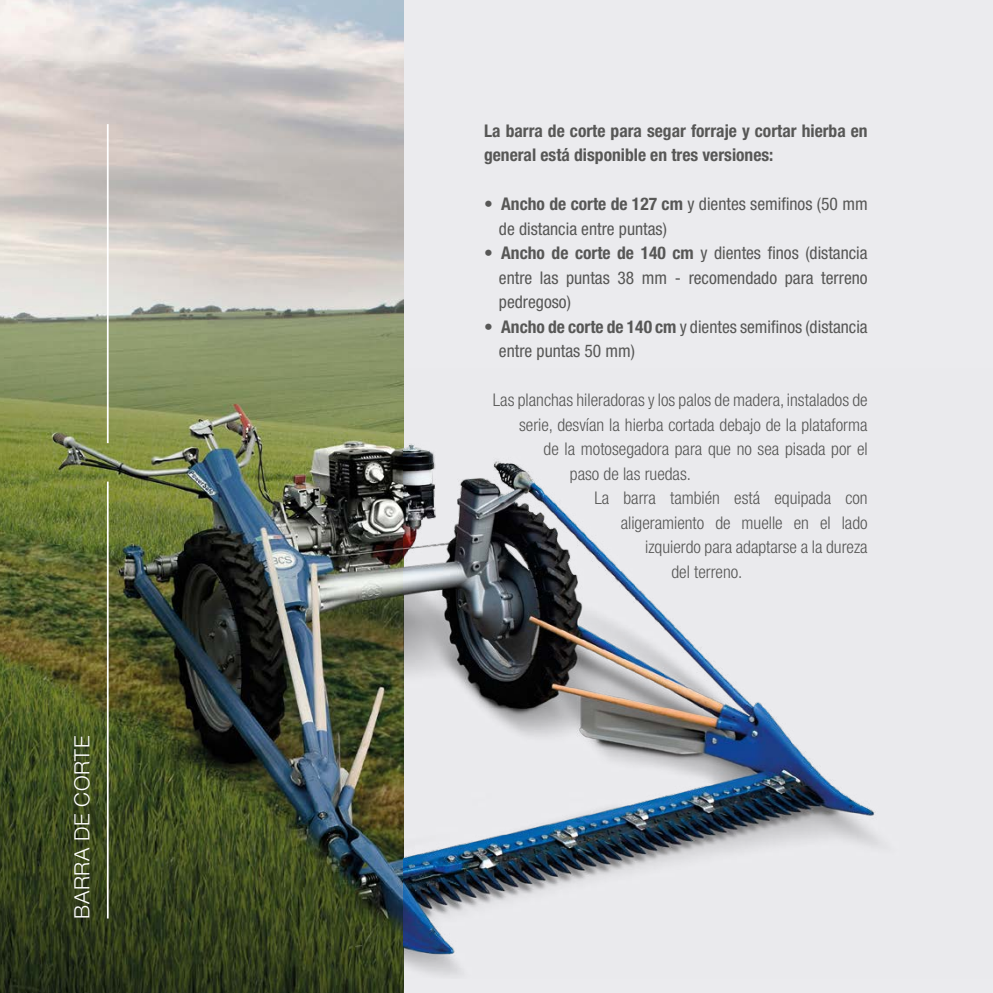
<style>
.page{position:relative;width:993px;height:993px;background:#fff}
.page>*{position:absolute;margin:0;border:0;box-sizing:border-box;transform-origin:0 0}
.t1{font:300 21px "Helvetica Neue LT Std";letter-spacing:.025em;color:#fff}
.t2{font:300 condensed 17.5px "Helvetica Neue LT Std";color:#575756}
.t3{font:condensed 17.5px/24.5px "Helvetica Neue LT Std";color:#575756}
.t4{font:700 condensed 17.5px/24.5px "Helvetica Neue LT Std";color:#575756}
.s1{font-weight:700}
</style>
<div class="page">
<div style="left:0;top:0;width:992px;height:992px;background:#ebebee"></div>
<img style="left:0;top:0;width:403px;height:992px">
<hr style="left:107px;top:481px;width:2px;height:437px;background:#fff">
<hr style="left:107px;top:124px;width:2px;height:319px;background:#fff">
<img style="left:403px;top:368px;width:477px;height:610px">
<p class="t1" style="left:69px;top:918px;width:184px;rotate:-90deg">BARRA DE CORTE</p>
<p class="t4" style="left:484px;top:118px;width:385px">La barra de corte para segar forraje y cortar hierba en general está disponible en tres versiones:</p>
<p class="t3" style="left:499px;top:191px;width:370px;text-indent:-15px"><span class="s1">• Ancho de corte de 127 cm</span> y dientes semifinos (50 mm de distancia entre puntas)</p>
<p class="t3" style="left:499px;top:240px;width:370px;text-align:justify;text-indent:-15px"><span class="s1">• Ancho de corte de 140 cm</span> y dientes finos (distancia entre las puntas 38 mm - recomendado para terreno pedregoso)</p>
<p class="t3" style="left:499px;top:314px;width:370px;text-indent:-15px"><span class="s1">• Ancho de corte de 140 cm</span> y dientes semifinos (distancia entre puntas 50 mm)</p>
<p class="t2" style="left:492px;top:390px;width:376px">Las planchas hileradoras y los palos de madera, instalados de</p>
<p class="t2" style="left:519px;top:414px;width:350px">serie, desvían la hierba cortada debajo de la plataforma</p>
<p class="t2" style="left:543px;top:439px;width:325px">de la motosegadora para que no sea pisada por el</p>
<p class="t2" style="left:569px;top:463px;width:123px">paso de las ruedas.</p>
<p class="t2" style="left:594px;top:488px;width:275px">La barra también está equipada con</p>
<p class="t2" style="left:620px;top:512px;width:248px">aligeramiento de muelle en el lado</p>
<p class="t2" style="left:645px;top:537px;width:224px">izquierdo para adaptarse a la dureza</p>
<p class="t2" style="left:671px;top:561px;width:72px">del terreno.</p>
</div>
